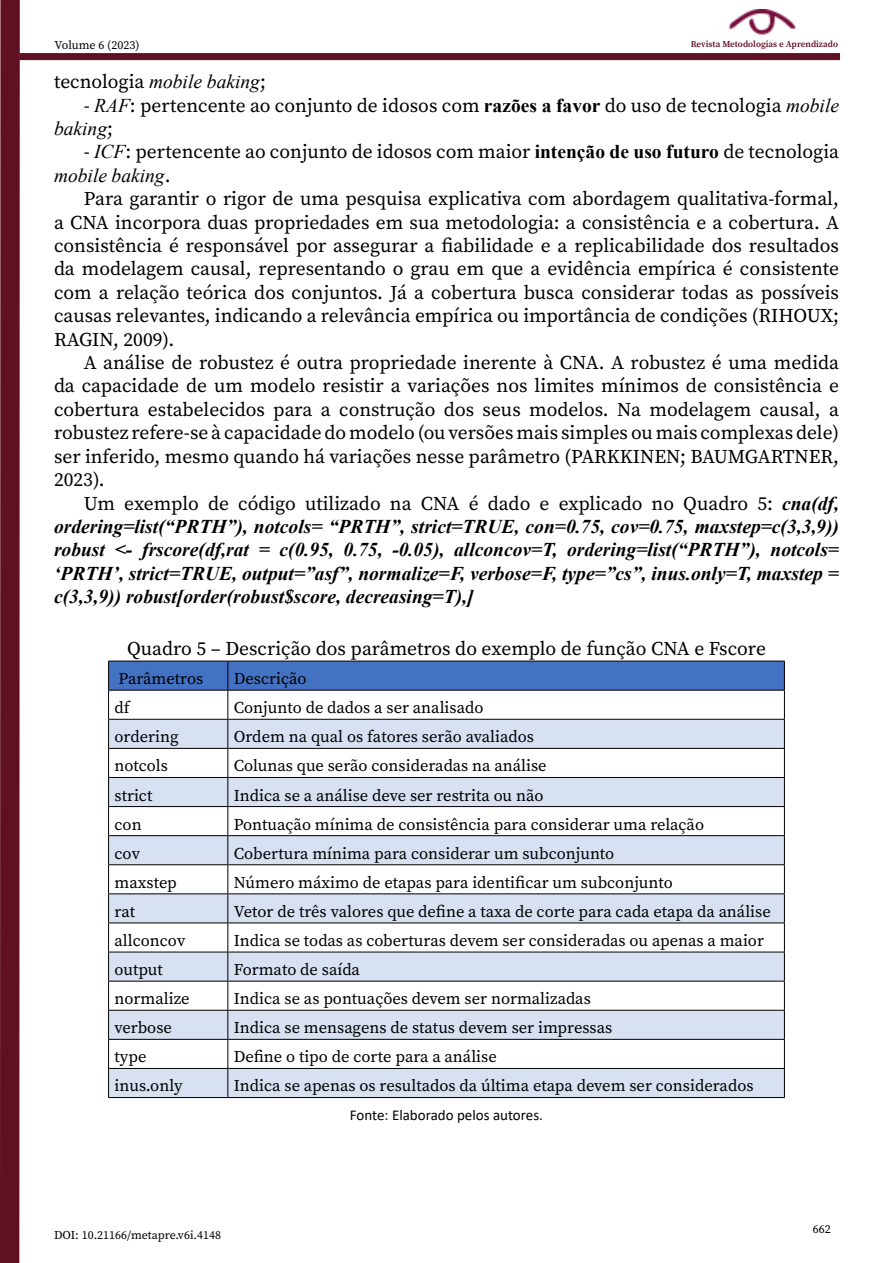
<style>
.page{position:relative;width:893px;height:1263px;background:#fff}
.page>*{position:absolute;margin:0;border:0;box-sizing:border-box;transform-origin:0 0}
.t1{font:19.5px/23.4px "Source Serif Pro";color:#000;text-align:justify}
.t2{font:italic 700 19.5px/23.4px "Times New Roman";color:#000;text-align:justify}
.t3{font:italic 19.5px "Times New Roman";color:#000}
.t4{font:16.5px "Source Serif Pro";color:#000}
.t5{font:15px "Calibri";color:#000}
.t6{font:12px "Source Serif Pro";color:#000}
.t7{font:600 9px "Source Serif Pro";color:#601023}
.s1{font-family:"Source Serif Pro";font-style:normal}
.s2{font-family:"Times New Roman";font-style:italic}
.s3{font-family:"Times New Roman";font-weight:700}
.s4{font-family:"Times New Roman";font-weight:700;font-style:italic}
</style>
<div class="page">
<div style="left:0;top:0;width:20px;height:1263px;background:#5f1022"></div>
<div style="left:20px;top:53px;width:820px;height:7px;background:#5f1022;border:1px solid #5e1021"></div>
<img style="left:728px;top:10px;width:68px;height:25px">
<hr style="left:108px;top:1097px;width:120px;height:1px;background:#000">
<hr style="left:228px;top:1097px;width:557px;height:1px;background:#000">
<svg style="left:108px;top:661px;width:677px;height:436px"></svg>
<p class="t6" style="left:55px;top:37px;width:86px">Volume 6 (2023)</p>
<p class="t7" style="left:691px;top:38px;width:149px">Revista Metodologias e Aprendizado</p>
<p class="t3" style="left:54px;top:68px;width:213px"><span class="s1">tecnologia</span> mobile baking<span class="s1">;</span></p>
<p class="t1" style="left:84px;top:93px;width:757px">- <span class="s2">RAF</span>: pertencente ao conjunto de idosos com <span class="s3">razões a favor</span> do uso de tecnologia <span class="s2">mobile</span></p>
<p class="t3" style="left:54px;top:115px;width:60px">baking<span class="s1">;</span></p>
<p class="t1" style="left:84px;top:140px;width:757px">- <span class="s2">ICF</span>: pertencente ao conjunto de idosos com maior <span class="s3">intenção de uso futuro</span> de tecnologia</p>
<p class="t3" style="left:54px;top:162px;width:118px">mobile baking<span class="s1">.</span></p>
<p class="t1" style="left:54px;top:187px;width:786px;text-indent:30px">Para garantir o rigor de uma pesquisa explicativa com abordagem qualitativa-formal, a CNA incorpora duas propriedades em sua metodologia: a consistência e a cobertura. A consistência é responsável por assegurar a fiabilidade e a replicabilidade dos resultados da modelagem causal, representando o grau em que a evidência empírica é consistente com a relação teórica dos conjuntos. Já a cobertura busca considerar todas as possíveis causas relevantes, indicando a relevância empírica ou importância de condições (RIHOUX; RAGIN, 2009).</p>
<p class="t1" style="left:54px;top:351px;width:786px;text-indent:30px">A análise de robustez é outra propriedade inerente à CNA. A robustez é uma medida da capacidade de um modelo resistir a variações nos limites mínimos de consistência e cobertura estabelecidos para a construção dos seus modelos. Na modelagem causal, a robustez refere-se à capacidade do modelo (ou versões mais simples ou mais complexas dele) ser inferido, mesmo quando há variações nesse parâmetro (PARKKINEN; BAUMGARTNER, 2023).</p>
<p class="t1" style="left:84px;top:491px;width:757px">Um exemplo de código utilizado na CNA é dado e explicado no Quadro 5: <span class="s4">cna(df,</span></p>
<p class="t2" style="left:54px;top:514px;width:786px">ordering=list(“PRTH”), notcols= “PRTH”, strict=TRUE, con=0.75, cov=0.75, maxstep=c(3,3,9)) robust &lt;- frscore(df,rat = c(0.95, 0.75, -0.05), allconcov=T, ordering=list(“PRTH”), notcols= ‘PRTH’, strict=TRUE, output=”asf”, normalize=F, verbose=F, type=”cs”, inus.only=T, maxstep = c(3,3,9)) robust[order(robust$score, decreasing=T),]</p>
<p class="t1" style="left:127px;top:636px;width:640px">Quadro 5 – Descrição dos parâmetros do exemplo de função CNA e Fscore</p>
<p class="t4" style="left:118px;top:668px;width:86px">Parâmetros</p>
<p class="t4" style="left:234px;top:668px;width:74px">Descrição</p>
<p class="t4" style="left:115px;top:697px;width:17px">df</p>
<p class="t4" style="left:234px;top:697px;width:251px">Conjunto de dados a ser analisado</p>
<p class="t4" style="left:115px;top:726px;width:66px">ordering</p>
<p class="t4" style="left:234px;top:726px;width:302px">Ordem na qual os fatores serão avaliados</p>
<p class="t4" style="left:115px;top:755px;width:55px">notcols</p>
<p class="t4" style="left:234px;top:755px;width:314px">Colunas que serão consideradas na análise</p>
<p class="t4" style="left:115px;top:784px;width:39px">strict</p>
<p class="t4" style="left:234px;top:784px;width:311px">Indica se a análise deve ser restrita ou não</p>
<p class="t4" style="left:115px;top:813px;width:29px">con</p>
<p class="t4" style="left:234px;top:813px;width:472px">Pontuação mínima de consistência para considerar uma relação</p>
<p class="t4" style="left:115px;top:842px;width:27px">cov</p>
<p class="t4" style="left:234px;top:842px;width:382px">Cobertura mínima para considerar um subconjunto</p>
<p class="t4" style="left:115px;top:871px;width:64px">maxstep</p>
<p class="t4" style="left:234px;top:871px;width:441px">Número máximo de etapas para identificar um subconjunto</p>
<p class="t4" style="left:115px;top:900px;width:22px">rat</p>
<p class="t4" style="left:234px;top:900px;width:538px">Vetor de três valores que define a taxa de corte para cada etapa da análise</p>
<p class="t4" style="left:115px;top:929px;width:72px">allconcov</p>
<p class="t4" style="left:234px;top:929px;width:532px">Indica se todas as coberturas devem ser consideradas ou apenas a maior</p>
<p class="t4" style="left:115px;top:958px;width:50px">output</p>
<p class="t4" style="left:234px;top:958px;width:128px">Formato de saída</p>
<p class="t4" style="left:115px;top:988px;width:77px">normalize</p>
<p class="t4" style="left:234px;top:988px;width:358px">Indica se as pontuações devem ser normalizadas</p>
<p class="t4" style="left:115px;top:1017px;width:59px">verbose</p>
<p class="t4" style="left:234px;top:1017px;width:380px">Indica se mensagens de status devem ser impressas</p>
<p class="t4" style="left:115px;top:1046px;width:33px">type</p>
<p class="t4" style="left:234px;top:1046px;width:264px">Define o tipo de corte para a análise</p>
<p class="t4" style="left:115px;top:1075px;width:69px">inus.only</p>
<p class="t4" style="left:234px;top:1075px;width:521px">Indica se apenas os resultados da última etapa devem ser considerados</p>
<p class="t5" style="left:350px;top:1105px;width:195px">Fonte: Elaborado pelos autores.</p>
<p class="t6" style="left:54px;top:1227px;width:169px">DOI: 10.21166/metapre.v6i.4148</p>
<p class="t6" style="left:813px;top:1220px;width:19px">662</p>
</div>
